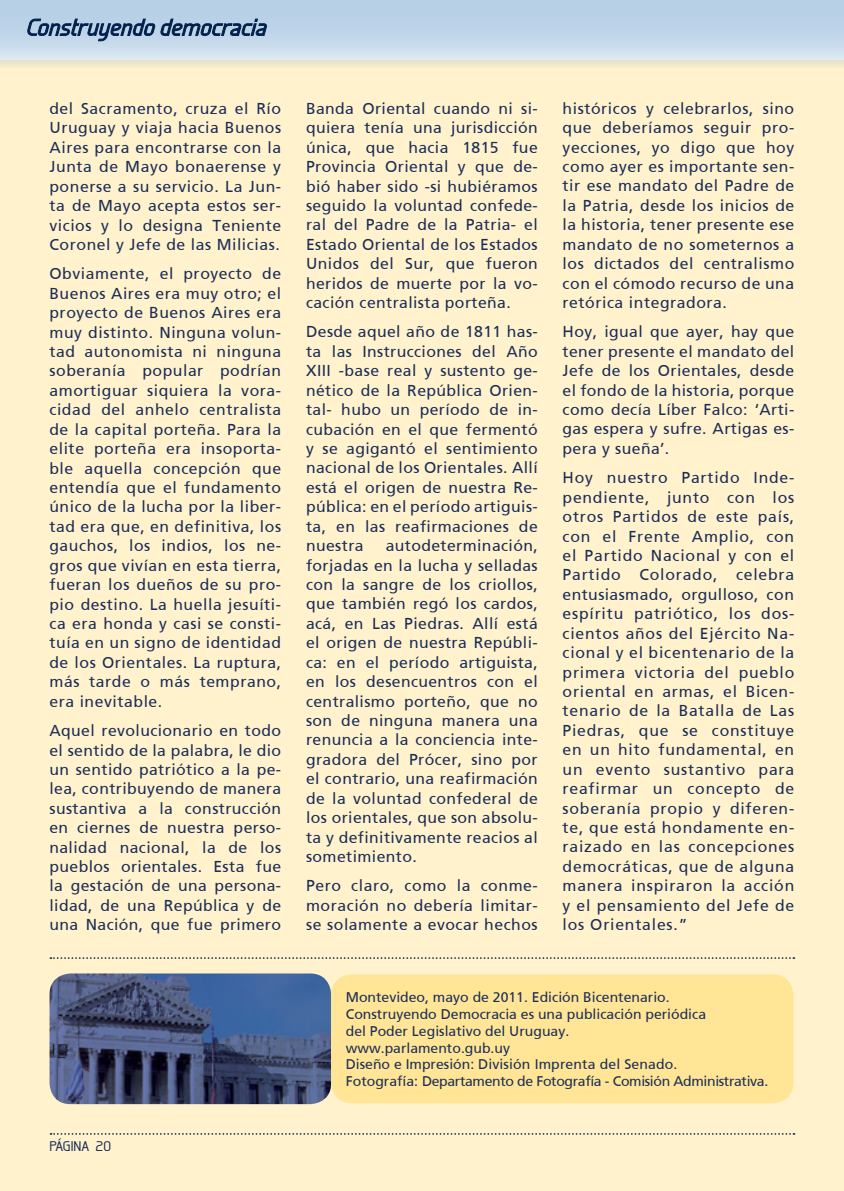
<style>
.page{position:relative;width:844px;height:1191px;background:#fff}
.page>*{position:absolute;margin:0;border:0;box-sizing:border-box;transform-origin:0 0}
.t1{font:15.75px/19.4px "Frutigerlarghe Roman";letter-spacing:.03em;color:#1b2d56;text-align:justify}
.t2{font:14px/16.8px "Frutigerlarghe Roman";color:#1b2d56}
.t3{font:500 14px "Galette";color:#1b2d56}
</style>
<div class="page">
<div style="left:0;top:61px;width:843px;height:1130px;background:#fff2cd"></div>
<svg style="left:0;top:0;width:843px;height:66px;background:#c6d8e6"></svg>
<svg style="left:27px;top:19px;width:240px;height:22px;background:#7e97b3"></svg>
<svg style="left:50px;top:1133px;width:744px;height:1px"></svg>
<img style="left:49px;top:973px;width:282px;height:131px">
<div style="left:331px;top:974px;width:462px;height:129px;background:#ffe595;border-radius:21px"></div>
<svg style="left:50px;top:957px;width:744px;height:2px"></svg>
<p class="t1" style="left:49px;top:99px;width:233px">del Sacramento, cruza el Río Uruguay y viaja hacia Buenos Aires para encontrarse con la Junta de Mayo bonaerense y ponerse a su servicio. La Jun&shy;ta de Mayo acepta estos ser&shy;vicios y lo designa Teniente Coronel y Jefe de las Milicias.</p>
<p class="t1" style="left:49px;top:264px;width:233px">Obviamente, el proyecto de Buenos Aires era muy otro; el proyecto de Buenos Aires era muy distinto. Ninguna volun&shy;tad autonomista ni ninguna soberanía popular podrían amortiguar siquiera la vora&shy;cidad del anhelo centralista de la capital porteña. Para la elite porteña era insoporta&shy;ble aquella concepción que entendía que el fundamento único de la lucha por la liber&shy;tad era que, en definitiva, los gauchos, los indios, los ne&shy;gros que vivían en esta tierra, fueran los dueños de su pro&shy;pio destino. La huella jesuíti&shy;ca era honda y casi se consti&shy;tuía en un signo de identidad de los Orientales. La ruptura, más tarde o más temprano, era inevitable.</p>
<p class="t1" style="left:49px;top:720px;width:233px">Aquel revolucionario en todo el sentido de la palabra, le dio un sentido patriótico a la pe&shy;lea, contribuyendo de manera sustantiva a la construcción en ciernes de nuestra perso&shy;nalidad nacional, la de los pueblos orientales. Esta fue la gestación de una persona&shy;lidad, de una República y de una Nación, que fue primero</p>
<p class="t3" style="left:49px;top:1137px;width:63px">PÁGINA 20</p>
<p class="t1" style="left:306px;top:98px;width:233px">Banda Oriental cuando ni si&shy;quiera tenía una jurisdicción única, que hacia 1815 fue Provincia Oriental y que de&shy;bió haber sido -si hubiéramos seguido la voluntad confede&shy;ral del Padre de la Patria- el Estado Oriental de los Estados Unidos del Sur, que fueron heridos de muerte por la vo&shy;cación centralista porteña.</p>
<p class="t1" style="left:306px;top:322px;width:233px">Desde aquel año de 1811 has&shy;ta las Instrucciones del Año XIII -base real y sustento ge&shy;nético de la República Orien&shy;tal- hubo un período de in&shy;cubación en el que fermentó y se agigantó el sentimiento nacional de los Orientales. Allí está el origen de nuestra Re&shy;pública: en el período artiguis&shy;ta, en las reafirmaciones de nuestra</p>
<p class="t1" style="left:306px;top:536px;width:233px;text-indent:80px">autodeterminación, forjadas en la lucha y selladas con la sangre de los criollos, que también regó los cardos, acá, en Las Piedras. Allí está el origen de nuestra Repúbli&shy;ca: en el período artiguista, en los desencuentros con el centralismo porteño, que no son de ninguna manera una renuncia a la conciencia inte&shy;gradora del Prócer, sino por el contrario, una reafirmación de la voluntad confederal de los orientales, que son absolu&shy;ta y definitivamente reacios al sometimiento.</p>
<p class="t1" style="left:306px;top:876px;width:233px">Pero claro, como la conme&shy;moración no debería limitar&shy;se solamente a evocar hechos</p>
<p class="t1" style="left:562px;top:98px;width:233px">históricos y celebrarlos, sino que deberíamos seguir pro&shy;yecciones, yo digo que hoy como ayer es importante sen&shy;tir ese mandato del Padre de la Patria, desde los inicios de la historia, tener presente ese mandato de no someternos a los dictados del centralismo con el cómodo recurso de una retórica integradora.</p>
<p class="t1" style="left:562px;top:322px;width:233px">Hoy, igual que ayer, hay que tener presente el mandato del Jefe de los Orientales, desde el fondo de la historia, porque como decía Líber Falco: ‘Arti&shy;gas espera y sufre. Artigas es&shy;pera y sueña’.</p>
<p class="t1" style="left:562px;top:468px;width:233px">Hoy nuestro Partido Inde&shy;pendiente, junto con los otros Partidos de este país, con el Frente Amplio, con el Partido Nacional y con el Partido Colorado, celebra entusiasmado, orgulloso, con espíritu patriótico, los dos&shy;cientos años del Ejército Na&shy;cional y el bicentenario de la primera victoria del pueblo oriental en armas, el Bicen&shy;tenario de la Batalla de Las Piedras, que se constituye en un hito fundamental, en un evento sustantivo para reafirmar un concepto de soberanía propio y diferen&shy;te, que está hondamente en&shy;raizado en las concepciones democráticas, que de alguna manera inspiraron la acción y el pensamiento del Jefe de los Orientales.”</p>
<p class="t2" style="left:346px;top:988px;width:424px">Montevideo, mayo de 2011. Edición Bicentenario.<br>Construyendo Democracia es una publicación periódica<br>del Poder Legislativo del Uruguay.<br>www.parlamento.gub.uy<br>Diseño e Impresión: División Imprenta del Senado.<br>Fotografía: Departamento de Fotografía - Comisión Administrativa.</p>
</div>
